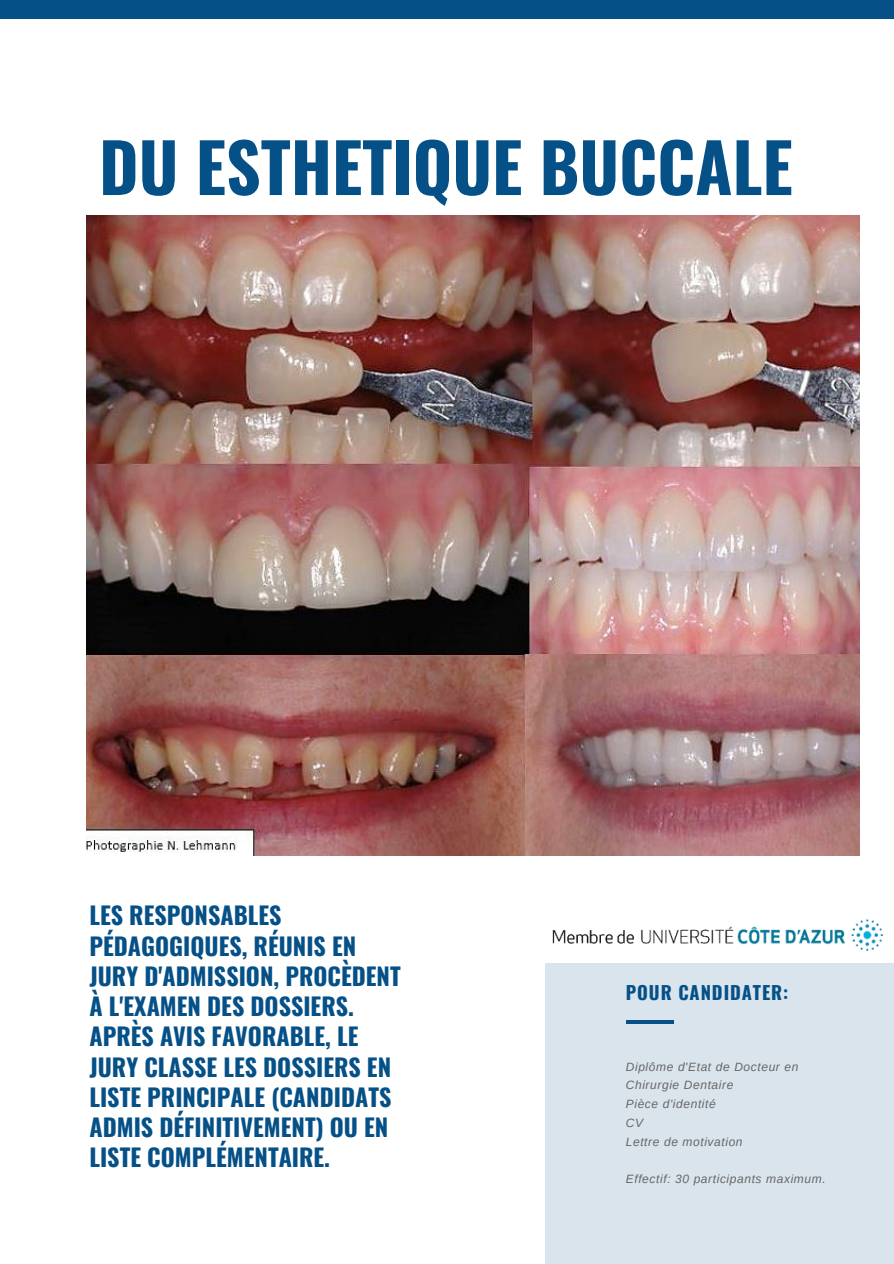
<style>
.page{position:relative;width:894px;height:1264px;background:#fff}
.page>*{position:absolute;margin:0;border:0;box-sizing:border-box;transform-origin:0 0}
.t1{font:700 67.5px "Oswald";color:#055087}
.t2{font:700 24px/30.3px "Oswald";color:#055087}
.t3{font:700 18.45px "Oswald";letter-spacing:.05em;color:#055087}
.t4{font:italic 12px/18.8px "Arimo";letter-spacing:.05em;color:#666}
</style>
<div class="page">
<div style="left:0;top:0;width:893px;height:19px;background:#055087"></div>
<div style="left:545px;top:963px;width:348px;height:300px;background:#d9e4ed"></div>
<img style="left:87px;top:216px;width:772px;height:639px">
<svg style="left:626px;top:1020px;width:47px;height:3px"></svg>
<img style="left:552px;top:919px;width:331px;height:33px">
<h1 class="t1" style="left:99px;top:114px;width:695px">DU ESTHETIQUE BUCCALE</h1>
<p class="t2" style="left:89px;top:899px;width:313px">LES RESPONSABLES<br>PÉDAGOGIQUES, RÉUNIS EN<br>JURY D'ADMISSION, PROCÈDENT<br>À L'EXAMEN DES DOSSIERS.<br>APRÈS AVIS FAVORABLE, LE<br>JURY CLASSE LES DOSSIERS EN<br>LISTE PRINCIPALE (CANDIDATS<br>ADMIS DÉFINITIVEMENT) OU EN<br>LISTE COMPLÉMENTAIRE.</p>
<p class="t3" style="left:625px;top:978px;width:164px">POUR CANDIDATER:</p>
<p class="t4" style="left:625px;top:1057px;width:174px">Diplôme d'Etat de Docteur en<br>Chirurgie Dentaire<br>Pièce d'identité<br>CV<br>Lettre de motivation</p>
<p class="t4" style="left:625px;top:1169px;width:201px">Effectif: 30 participants maximum.</p>
</div>
